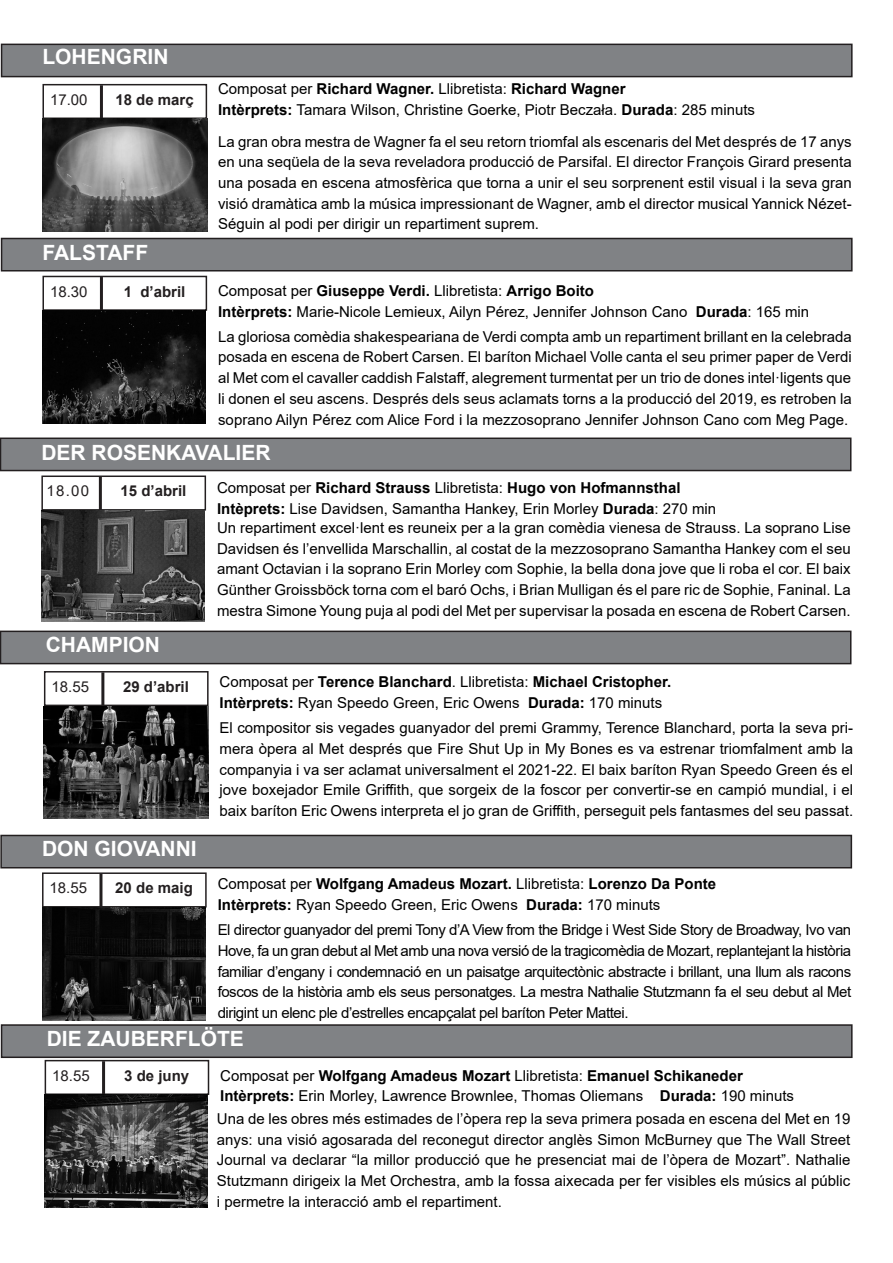
<style>
.page{position:relative;width:893px;height:1263px;background:#fff}
.page>*{position:absolute;margin:0;border:0;box-sizing:border-box;transform-origin:0 0}
.t1{font:700 21px "Arial";color:#fff}
.t2{font:15px/20.7px "Arial";color:#000;text-align:justify}
.t3{font:700 15px "Arial";color:#000}
.t4{font:700 15px "Arial";color:#231f20}
.t5{font:15px "Arial";color:#231f20}
.s1{font-weight:400}
.s2{font-weight:700}
</style>
<div class="page">
<div style="left:2px;top:1025px;width:850px;height:32px;background:#808285"></div>
<div style="left:1px;top:1024px;width:852px;height:34px;border:2px solid #231f20"></div>
<div style="left:1px;top:835px;width:850px;height:33px;background:#808285"></div>
<div style="left:0;top:835px;width:852px;height:33px;border:2px solid #231f20"></div>
<div style="left:1px;top:631px;width:850px;height:33px;background:#808285"></div>
<div style="left:0;top:631px;width:851px;height:33px;border:2px solid #231f20"></div>
<div style="left:2px;top:238px;width:850px;height:33px;background:#808285"></div>
<div style="left:1px;top:238px;width:852px;height:33px;border:2px solid #231f20"></div>
<div style="left:2px;top:44px;width:850px;height:33px;background:#808285"></div>
<div style="left:1px;top:44px;width:852px;height:33px;border:2px solid #231f20"></div>
<div style="left:42px;top:84px;width:165px;height:35px;border:2px solid #231f20"></div>
<hr style="left:100px;top:85px;width:3px;height:33px;background:#231f20">
<img style="left:42px;top:119px;width:165px;height:113px">
<div style="left:45px;top:1060px;width:164px;height:35px;border:2px solid #231f20"></div>
<hr style="left:102px;top:1061px;width:3px;height:33px;background:#231f20">
<img style="left:45px;top:1095px;width:163px;height:113px">
<div style="left:42px;top:872px;width:165px;height:35px;border:2px solid #231f20"></div>
<hr style="left:99px;top:874px;width:3px;height:33px;background:#231f20">
<img style="left:42px;top:907px;width:163px;height:113px">
<div style="left:44px;top:671px;width:165px;height:35px;border:2px solid #231f20"></div>
<hr style="left:101px;top:672px;width:3px;height:33px;background:#231f20">
<img style="left:44px;top:706px;width:164px;height:113px">
<div style="left:42px;top:276px;width:165px;height:35px;border:2px solid #231f20"></div>
<hr style="left:100px;top:277px;width:3px;height:33px;background:#231f20">
<img style="left:43px;top:311px;width:163px;height:113px">
<div style="left:1px;top:438px;width:850px;height:32px;background:#808285"></div>
<div style="left:0;top:437px;width:851px;height:34px;border:2px solid #231f20"></div>
<div style="left:41px;top:475px;width:165px;height:36px;border:2px solid #231f20"></div>
<hr style="left:99px;top:477px;width:3px;height:33px;background:#231f20">
<img style="left:42px;top:510px;width:163px;height:111px">
<p class="t1" style="left:42px;top:41px;width:127px">LOHENGRIN</p>
<p class="t5" style="left:50px;top:89px;width:39px">17.00</p>
<p class="t4" style="left:115px;top:89px;width:80px">18 de març</p>
<p class="t1" style="left:42px;top:238px;width:107px">FALSTAFF</p>
<p class="t5" style="left:50px;top:281px;width:39px">18.30</p>
<p class="t4" style="left:124px;top:281px;width:63px">1 d’abril</p>
<p class="t3" style="left:218px;top:79px;width:409px"><span class="s1">Composat per</span> Richard Wagner. <span class="s1">Llibretista:</span> Richard Wagner</p>
<p class="t2" style="left:218px;top:99px;width:538px"><span class="s2">Intèrprets:</span> Tamara Wilson, Christine Goerke, Piotr Beczała. <span class="s2">Durada</span>: 285 minuts</p>
<p class="t2" style="left:218px;top:131px;width:635px">La gran obra mestra de Wagner fa el seu retorn triomfal als escenaris del Met després de 17 anys en una seqüela de la seva reveladora producció de Parsifal. El director François Girard presenta una posada en escena atmosfèrica que torna a unir el seu sorprenent estil visual i la seva gran visió dramàtica amb la música impressionant de Wagner, amb el director musical Yannick Nézet-Séguin al podi per dirigir un repartiment suprem.</p>
<p class="t3" style="left:218px;top:281px;width:377px"><span class="s1">Composat per</span> Giuseppe Verdi. <span class="s1">Llibretista:</span> Arrigo Boito</p>
<p class="t2" style="left:218px;top:301px;width:593px"><span class="s2">Intèrprets:</span> Marie-Nicole Lemieux, Ailyn Pérez, Jennifer Johnson Cano <span class="s2">Durada</span>: 165 min</p>
<p class="t2" style="left:218px;top:326px;width:635px">La gloriosa comèdia shakespeariana de Verdi compta amb un repartiment brillant en la celebrada posada en escena de Robert Carsen. El baríton Michael Volle canta el seu primer paper de Verdi al Met com el cavaller caddish Falstaff, alegrement turmentat per un trio de dones intel·ligents que li donen el seu ascens. Després dels seus aclamats torns a la producció del 2019, es retroben la soprano Ailyn Pérez com Alice Ford i la mezzosoprano Jennifer Johnson Cano com Meg Page.</p>
<p class="t1" style="left:41px;top:438px;width:231px">DER ROSENKAVALIER</p>
<p class="t5" style="left:47px;top:481px;width:44px">18.00</p>
<p class="t4" style="left:121px;top:480px;width:67px">15 d’abril</p>
<p class="t1" style="left:46px;top:630px;width:116px">CHAMPION</p>
<p class="t5" style="left:52px;top:676px;width:39px">18.55</p>
<p class="t4" style="left:123px;top:676px;width:67px">29 d’abril</p>
<p class="t1" style="left:42px;top:834px;width:156px">DON GIOVANNI</p>
<p class="t5" style="left:50px;top:878px;width:39px">18.55</p>
<p class="t4" style="left:115px;top:877px;width:79px">20 de maig</p>
<p class="t3" style="left:217px;top:477px;width:465px"><span class="s1">Composat per</span> Richard Strauss <span class="s1">Llibretista:</span> Hugo von Hofmannsthal</p>
<p class="t2" style="left:217px;top:498px;width:501px"><span class="s2">Intèprets:</span> Lise Davidsen, Samantha Hankey, Erin Morley <span class="s2">Durada</span>: 270 min</p>
<p class="t2" style="left:217px;top:517px;width:635px">Un repartiment excel·lent es reuneix per a la gran comèdia vienesa de Strauss. La soprano Lise Davidsen és l’envellida Marschallin, al costat de la mezzosoprano Samantha Hankey com el seu amant Octavian i la soprano Erin Morley com Sophie, la bella dona jove que li roba el cor. El baix Günther Groissböck torna com el baró Ochs, i Brian Mulligan és el pare ric de Sophie, Faninal. La mestra Simone Young puja al podi del Met per supervisar la posada en escena de Robert Carsen.</p>
<p class="t3" style="left:220px;top:672px;width:453px"><span class="s1">Composat per</span> Terence Blanchard<span class="s1">. Llibretista:</span> Michael Cristopher.</p>
<p class="t2" style="left:220px;top:692px;width:444px"><span class="s2">Intèrprets:</span> Ryan Speedo Green, Eric Owens <span class="s2">Durada:</span> 170 minuts</p>
<p class="t2" style="left:220px;top:717px;width:635px">El compositor sis vegades guanyador del premi Grammy, Terence Blanchard, porta la seva pri&shy;mera òpera al Met després que Fire Shut Up in My Bones es va estrenar triomfalment amb la companyia i va ser aclamat universalment el 2021-22. El baix baríton Ryan Speedo Green és el jove boxejador Emile Griffith, que sorgeix de la foscor per convertir-se en campió mundial, i el baix baríton Eric Owens interpreta el jo gran de Griffith, perseguit pels fantasmes del seu passat.</p>
<p class="t3" style="left:218px;top:873px;width:500px"><span class="s1">Composat per</span> Wolfgang Amadeus Mozart. <span class="s1">Llibretista:</span> Lorenzo Da Ponte</p>
<p class="t2" style="left:218px;top:894px;width:444px"><span class="s2">Intèrprets:</span> Ryan Speedo Green, Eric Owens <span class="s2">Durada:</span> 170 minuts</p>
<p class="t2" style="left:218px;top:919px;width:635px">El director guanyador del premi Tony d’A View from the Bridge i West Side Story de Broadway, Ivo van Hove, fa un gran debut al Met amb una nova versió de la tragicomèdia de Mozart, replantejant la història familiar d’engany i condemnació en un paisatge arquitectònic abstracte i brillant, una llum als racons foscos de la història amb els seus personatges. La mestra Nathalie Stutzmann fa el seu debut al Met dirigint un elenc ple d’estrelles encapçalat pel baríton Peter Mattei.</p>
<p class="t1" style="left:47px;top:1023px;width:199px">DIE ZAUBERFLÖTE</p>
<p class="t5" style="left:52px;top:1065px;width:39px">18.55</p>
<p class="t4" style="left:124px;top:1065px;width:67px">3 de juny</p>
<p class="t3" style="left:220px;top:1065px;width:524px"><span class="s1">Composat per</span> Wolfgang Amadeus Mozart <span class="s1">Llibretista:</span> Emanuel Schikaneder</p>
<p class="t2" style="left:220px;top:1085px;width:575px"><span class="s2">Intèrprets:</span> Erin Morley, Lawrence Brownlee, Thomas Oliemans <span class="s2">Durada:</span> 190 minuts</p>
<p class="t2" style="left:217px;top:1108px;width:635px">Una de les obres més estimades de l’òpera rep la seva primera posada en escena del Met en 19 anys: una visió agosarada del reconegut director anglès Simon McBurney que The Wall Street Journal va declarar “la millor producció que he presenciat mai de l’òpera de Mozart”. Nathalie Stutzmann dirigeix la Met Orchestra, amb la fossa aixecada per fer visibles els músics al públic i permetre la interacció amb el repartiment.</p>
</div>
